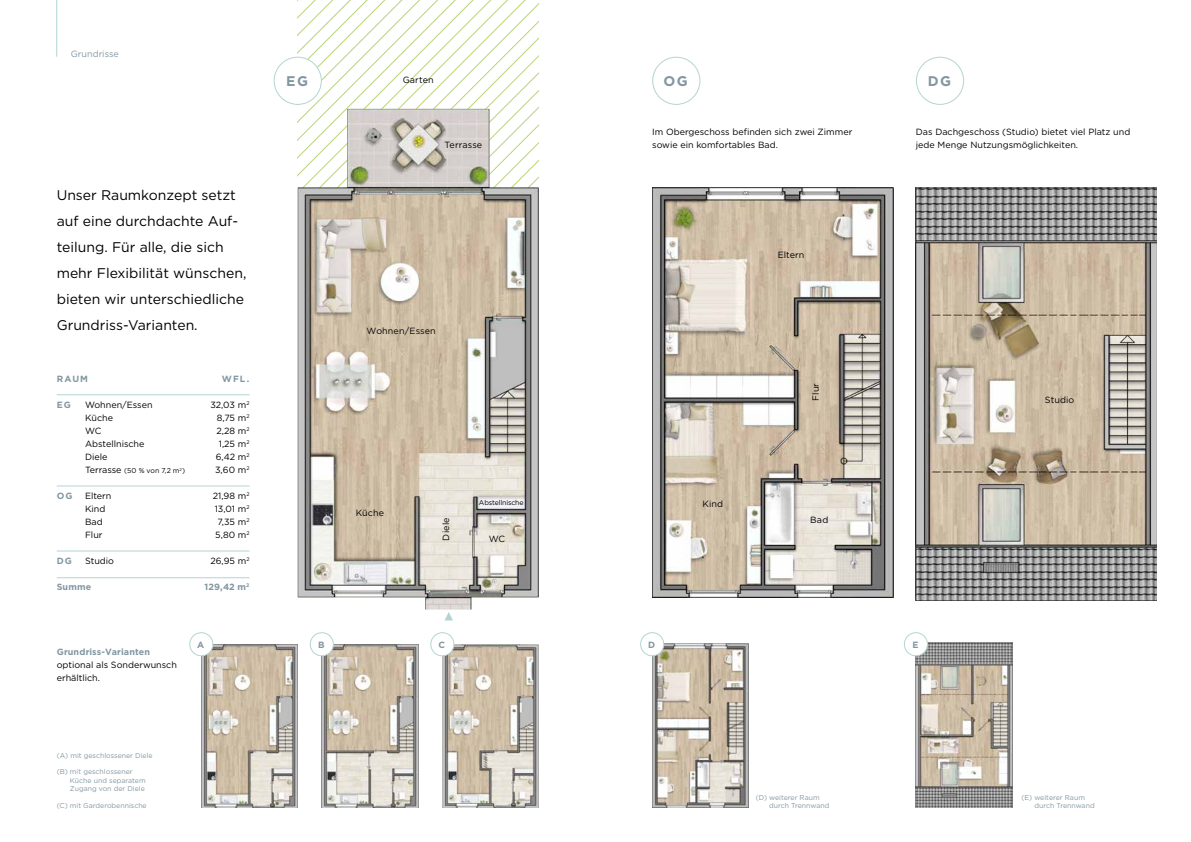
<style>
.page{position:relative;width:1191px;height:842px;background:#fff}
.page>*{position:absolute;margin:0;border:0;box-sizing:border-box;transform-origin:0 0}
.t1{font:14px/26px "Gotham";color:#000}
.t2{font:700 14px "Gotham";color:#8297a2}
.t3{font:9px/13px "Gotham";color:#000}
.t4{font:700 9px "Gotham";letter-spacing:.02em;color:#8297a2}
.t5{font:9px "Gotham";color:#8297a2}
.t6{font:7px/8.4px "Gotham";color:#8297a2}
.t7{font:7px "Gotham";letter-spacing:-.02em;color:#000}
.s1{font-size:9px}
</style>
<div class="page">
<svg style="left:298px;top:0;width:241px;height:109px"></svg>
<img style="left:298px;top:109px;width:241px;height:500px">
<svg style="left:445px;top:612px;width:8px;height:8px"></svg>
<img style="left:201px;top:644px;width:97px;height:164px">
<img style="left:322px;top:644px;width:96px;height:164px">
<img style="left:442px;top:644px;width:97px;height:164px">
<img style="left:652px;top:643px;width:96px;height:165px">
<img style="left:916px;top:187px;width:241px;height:413px">
<img style="left:652px;top:187px;width:241px;height:410px">
<hr style="left:56px;top:0;width:1px;height:57px;background:#b3d5d2">
<img style="left:916px;top:642px;width:96px;height:166px">
<div style="left:652px;top:57px;width:48px;height:48px;border:1px solid #b3d5d2;border-radius:50%"></div>
<div style="left:916px;top:57px;width:48px;height:48px;border:1px solid #b3d5d2;border-radius:50%"></div>
<div style="left:190px;top:633px;width:23px;height:23px;background:#fff;border-radius:50%"></div>
<div style="left:189px;top:632px;width:24px;height:24px;border:1px solid #b3d5d2;border-radius:50%"></div>
<div style="left:310px;top:633px;width:23px;height:23px;background:#fff;border-radius:50%"></div>
<div style="left:310px;top:632px;width:24px;height:24px;border:1px solid #b3d5d2;border-radius:50%"></div>
<div style="left:431px;top:633px;width:23px;height:23px;background:#fff;border-radius:50%"></div>
<div style="left:430px;top:632px;width:24px;height:24px;border:1px solid #b3d5d2;border-radius:50%"></div>
<div style="left:640px;top:633px;width:24px;height:23px;background:#fff;border-radius:50%"></div>
<div style="left:640px;top:632px;width:24px;height:24px;border:1px solid #b3d5d2;border-radius:50%"></div>
<div style="left:904px;top:633px;width:23px;height:23px;background:#fff;border-radius:50%"></div>
<div style="left:904px;top:632px;width:24px;height:24px;border:1px solid #b3d5d2;border-radius:50%"></div>
<div style="left:274px;top:57px;width:47px;height:47px;background:#fff;border-radius:50%"></div>
<div style="left:274px;top:57px;width:48px;height:48px;border:1px solid #b3d5d2;border-radius:50%"></div>
<hr style="left:57px;top:394px;width:192px;height:1px;background:#b3d5d2">
<hr style="left:57px;top:486px;width:192px;height:1px;background:#b3d5d2">
<hr style="left:57px;top:551px;width:192px;height:1px;background:#b3d5d2">
<hr style="left:57px;top:577px;width:192px;height:1px;background:#b3d5d2">
<p class="t5" style="left:71px;top:49px;width:49px">Grundrisse</p>
<h1 class="t2" style="left:286px;top:73px;width:23px">EG</h1>
<h1 class="t1" style="left:57px;top:182px;width:191px">Unser Raumkonzept setzt auf eine durchdachte Auf&shy;teilung. Für alle, die sich mehr Flexibilität wünschen, bieten wir unterschiedliche<br>Grundriss-Varianten.</h1>
<p class="t4" style="left:57px;top:374px;width:33px">RAUM</p>
<p class="t4" style="left:222px;top:374px;width:29px">WFL.</p>
<p class="t4" style="left:57px;top:400px;width:16px">EG</p>
<p class="t3" style="left:85px;top:398px;width:69px">Wohnen/Essen</p>
<p class="t3" style="left:210px;top:398px;width:41px">32,03 m<sup>2</sup></p>
<p class="t3" style="left:85px;top:411px;width:30px">Küche</p>
<p class="t3" style="left:217px;top:411px;width:34px">8,75 m<sup>2</sup></p>
<p class="t3" style="left:85px;top:424px;width:18px">WC</p>
<p class="t3" style="left:216px;top:424px;width:35px">2,28 m<sup>2</sup></p>
<p class="t3" style="left:85px;top:437px;width:61px">Abstellnische</p>
<p class="t3" style="left:219px;top:437px;width:32px">1,25 m<sup>2</sup></p>
<p class="t3" style="left:85px;top:450px;width:24px">Diele</p>
<p class="t3" style="left:216px;top:450px;width:35px">6,42 m<sup>2</sup></p>
<p class="t7" style="left:85px;top:467px;width:102px"><span class="s1">Terrasse</span> (50 % von 7,2 m<sup>2</sup>)</p>
<p class="t3" style="left:215px;top:463px;width:36px">3,60 m<sup>2</sup></p>
<p class="t4" style="left:57px;top:491px;width:17px">OG</p>
<p class="t3" style="left:85px;top:489px;width:28px">Eltern</p>
<p class="t3" style="left:213px;top:489px;width:38px">21,98 m<sup>2</sup></p>
<p class="t3" style="left:85px;top:502px;width:22px">Kind</p>
<p class="t3" style="left:215px;top:502px;width:36px">13,01 m<sup>2</sup></p>
<p class="t3" style="left:85px;top:515px;width:19px">Bad</p>
<p class="t3" style="left:217px;top:515px;width:34px">7,35 m<sup>2</sup></p>
<p class="t3" style="left:85px;top:528px;width:19px">Flur</p>
<p class="t3" style="left:215px;top:528px;width:36px">5,80 m<sup>2</sup></p>
<p class="t4" style="left:57px;top:556px;width:17px">DG</p>
<p class="t3" style="left:85px;top:554px;width:31px">Studio</p>
<p class="t3" style="left:210px;top:554px;width:41px">26,95 m<sup>2</sup></p>
<p class="t4" style="left:57px;top:582px;width:36px">Summe</p>
<p class="t4" style="left:204px;top:582px;width:46px">129,42 m<sup>2</sup></p>
<p class="t3" style="left:403px;top:73px;width:33px">Garten</p>
<p class="t3" style="left:444px;top:138px;width:39px">Terrasse</p>
<p class="t3" style="left:367px;top:324px;width:71px">Wohnen/Essen</p>
<p class="t3" style="left:356px;top:506px;width:30px">Küche</p>
<p class="t7" style="left:479px;top:499px;width:46px">Abstellnische</p>
<p class="t3" style="left:439px;top:540px;width:24px;rotate:-90deg">Diele</p>
<p class="t3" style="left:489px;top:532px;width:18px">WC</p>
<h1 class="t2" style="left:663px;top:73px;width:26px">OG</h1>
<h1 class="t2" style="left:927px;top:73px;width:25px">DG</h1>
<p class="t3" style="left:652px;top:125px;width:202px">Im Obergeschoss befinden sich zwei Zimmer sowie ein komfortables Bad.</p>
<p class="t3" style="left:702px;top:497px;width:22px">Kind</p>
<p class="t3" style="left:778px;top:248px;width:28px">Eltern</p>
<p class="t3" style="left:809px;top:401px;width:19px;rotate:-90deg">Flur</p>
<p class="t3" style="left:810px;top:513px;width:20px">Bad</p>
<p class="t3" style="left:916px;top:125px;width:216px">Das Dachgeschoss (Studio) bietet viel Platz und jede Menge Nutzungsmöglichkeiten.</p>
<p class="t3" style="left:1045px;top:393px;width:31px">Studio</p>
<p class="t4" style="left:57px;top:647px;width:95px">Grundriss-Varianten</p>
<p class="t3" style="left:57px;top:658px;width:122px">optional als Sonderwunsch erhältlich.</p>
<p class="t4" style="left:197px;top:639px;width:9px">A</p>
<p class="t4" style="left:318px;top:639px;width:8px">B</p>
<p class="t4" style="left:438px;top:639px;width:8px">C</p>
<p class="t4" style="left:648px;top:639px;width:9px">D</p>
<p class="t4" style="left:912px;top:639px;width:8px">E</p>
<p class="t6" style="left:57px;top:751px;width:97px">(A) mit geschlossener Diele</p>
<p class="t6" style="left:70px;top:767px;width:77px;text-indent:-13px">(B) mit geschlossener<br>Küche und separatem<br>Zugang von der Diele</p>
<p class="t6" style="left:57px;top:801px;width:92px">(C) mit Garderobennische</p>
<p class="t6" style="left:769px;top:793px;width:62px;text-indent:-13px">(D) weiterer Raum durch Trennwand</p>
<p class="t6" style="left:1034px;top:793px;width:62px;text-indent:-13px">(E) weiterer Raum durch Trennwand</p>
</div>
